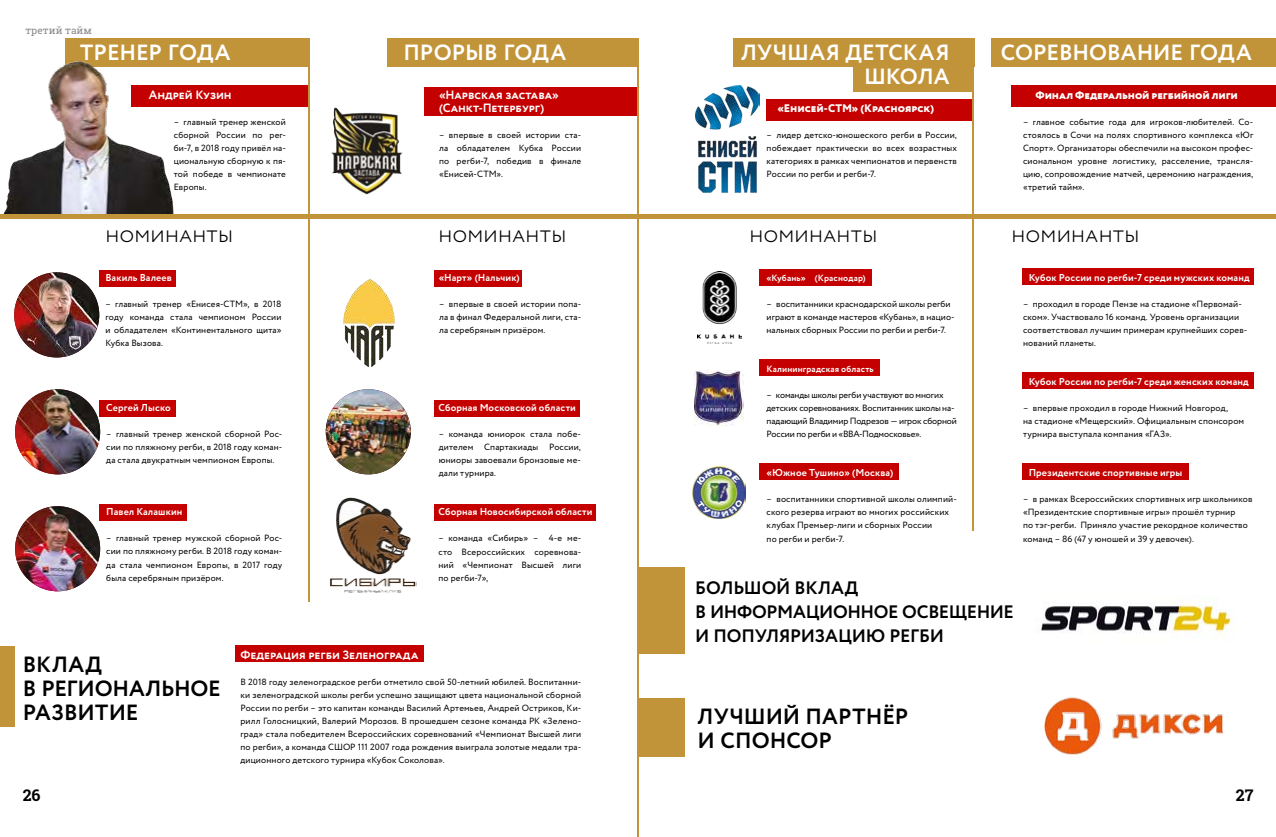
<style>
.page{position:relative;width:1276px;height:837px;background:#fff}
.page>*{position:absolute;margin:0;border:0;box-sizing:border-box;transform-origin:0 0}
.t1{font:700 22px/24px "Circe";color:#fff;text-align:right}
.t2{font:700 22px/24px "Circe";letter-spacing:-.005em;color:#000}
.t3{font:300 22px "Circe";letter-spacing:.075em;color:#000}
.t4{font:700 18px/24px "Circe";letter-spacing:-.02em;color:#000}
.t5{font:700 16px "Roboto Slab";color:#000}
.t6{font:700 12px/13px "Circe";color:#fff}
.t7{font:800 11px "Circe";letter-spacing:-.01em;color:#fff}
.t8{font:700 10px "Circe";letter-spacing:.015em;color:#fff}
.t9{font:10px "Roboto Slab";letter-spacing:.01em;color:#878787}
.t10{font:9px/13px "Circe";letter-spacing:.015em;color:#000;text-align:justify}
.t11{font:9px/13px "Circe";letter-spacing:-.015em;color:#000}
.t12{font:700 9px "Circe";letter-spacing:.02em;color:#fff}
</style>
<div class="page">
<div style="left:99px;top:271px;width:76px;height:16px;background:#c50000"></div>
<div style="left:434px;top:270px;width:88px;height:16px;background:#c50000"></div>
<div style="left:759px;top:269px;width:112px;height:16px;background:#c50000"></div>
<div style="left:759px;top:359px;width:121px;height:16px;background:#c50000"></div>
<div style="left:1022px;top:268px;width:232px;height:16px;background:#c50000"></div>
<div style="left:99px;top:400px;width:76px;height:16px;background:#c50000"></div>
<div style="left:434px;top:400px;width:146px;height:16px;background:#c50000"></div>
<div style="left:759px;top:463px;width:140px;height:16px;background:#c50000"></div>
<div style="left:1022px;top:372px;width:232px;height:16px;background:#c50000"></div>
<div style="left:99px;top:504px;width:88px;height:16px;background:#c50000"></div>
<div style="left:434px;top:504px;width:162px;height:16px;background:#c50000"></div>
<div style="left:235px;top:645px;width:188px;height:16px;background:#c50000"></div>
<div style="left:1022px;top:463px;width:166px;height:16px;background:#c50000"></div>
<img style="left:1041px;top:596px;width:194px;height:40px">
<div style="left:991px;top:38px;width:285px;height:28px;background:#c29439"></div>
<div style="left:733px;top:38px;width:241px;height:28px;background:#c29439"></div>
<div style="left:853px;top:66px;width:121px;height:25px;background:#c29439"></div>
<div style="left:0;top:645px;width:14px;height:81px;background:#c29439"></div>
<div style="left:638px;top:567px;width:47px;height:86px;background:#c29439"></div>
<div style="left:638px;top:697px;width:47px;height:59px;background:#c29439"></div>
<div style="left:387px;top:38px;width:252px;height:28px;background:#c29439"></div>
<div style="left:65px;top:38px;width:244px;height:28px;background:#c29439"></div>
<div style="left:131px;top:85px;width:177px;height:21px;background:#c50000"></div>
<div style="left:425px;top:87px;width:213px;height:28px;background:#c50000"></div>
<div style="left:766px;top:99px;width:207px;height:21px;background:#c50000"></div>
<div style="left:1011px;top:85px;width:265px;height:21px;background:#c50000"></div>
<img style="left:329px;top:497px;width:87px;height:96px">
<img style="left:3px;top:61px;width:177px;height:153px">
<img style="left:14px;top:272px;width:85px;height:85px;border-radius:43px">
<img style="left:326px;top:389px;width:85px;height:85px;border-radius:43px">
<img style="left:15px;top:506px;width:85px;height:85px;border-radius:43px">
<hr style="left:0;top:214px;width:1276px;height:4px;background:#c29439">
<img style="left:15px;top:389px;width:85px;height:85px;border-radius:43px">
<hr style="left:972px;top:38px;width:2px;height:492px;background:#c29439">
<img style="left:343px;top:279px;width:52px;height:89px">
<img style="left:1045px;top:697px;width:179px;height:58px">
<hr style="left:308px;top:38px;width:2px;height:563px;background:#c29439">
<hr style="left:637px;top:52px;width:2px;height:784px;background:#c29439">
<img style="left:331px;top:107px;width:72px;height:88px">
<img style="left:695px;top:85px;width:65px;height:108px">
<img style="left:697px;top:271px;width:44px;height:72px">
<img style="left:694px;top:371px;width:50px;height:54px">
<img style="left:693px;top:466px;width:52px;height:52px">
<p class="t9" style="left:25px;top:24px;width:68px">третий тайм</p>
<h1 class="t1" style="left:80px;top:42px;width:152px">ТРЕНЕР ГОДА</h1>
<h1 class="t1" style="left:403px;top:42px;width:164px">ПРОРЫВ ГОДА</h1>
<h3 class="t6" style="left:149px;top:89px;width:84px">Андрей Кузин</h3>
<h3 class="t6" style="left:439px;top:89px;width:121px">«Нарвская застава» (Санкт-Петербург)</h3>
<p class="t10" style="left:174px;top:116px;width:114px">– главный тренер женской сборной России по рег&shy;би-7, в 2018 году привёл на&shy;циональную сборную к пя&shy;той победе в чемпионате Европы.</p>
<p class="t10" style="left:439px;top:129px;width:144px">– впервые в своей истории ста&shy;ла обладателем Кубка России по регби-7, победив в финале «Енисей-СТМ».</p>
<h1 class="t3" style="left:105px;top:220px;width:129px">номинанты</h1>
<h1 class="t3" style="left:438px;top:220px;width:129px">номинанты</h1>
<p class="t8" style="left:105px;top:271px;width:68px">Вакиль Валеев</p>
<p class="t8" style="left:439px;top:271px;width:82px">«Нарт» (Нальчик)</p>
<p class="t10" style="left:105px;top:298px;width:178px">– главный тренер «Енисея-СТМ», в 2018 году команда стала чемпионом России и обладателем «Континентального щита» Кубка Вызова.</p>
<p class="t10" style="left:439px;top:298px;width:144px">– впервые в своей истории попа&shy;ла в финал Федеральной лиги, ста&shy;ла серебряным призёром.</p>
<p class="t8" style="left:106px;top:401px;width:66px">Сергей Лыско</p>
<p class="t8" style="left:438px;top:401px;width:139px">Сборная Московской области</p>
<p class="t10" style="left:106px;top:428px;width:178px">– главный тренер женской сборной Рос&shy;сии по пляжному регби, в 2018 году коман&shy;да стала двукратным чемпионом Европы.</p>
<p class="t10" style="left:439px;top:428px;width:144px">– команда юниорок стала побе&shy;дителем Спартакиады России, юниоры завоевали бронзовые ме&shy;дали турнира.</p>
<p class="t8" style="left:106px;top:505px;width:78px">Павел Калашкин</p>
<p class="t8" style="left:438px;top:505px;width:155px">Сборная Новосибирской области</p>
<p class="t10" style="left:106px;top:532px;width:178px">– главный тренер мужской сборной Рос&shy;сии по пляжному регби. В 2018 году коман&shy;да стала чемпионом Европы, в 2017 году была серебряным призёром.</p>
<p class="t10" style="left:438px;top:532px;width:144px">– команда «Сибирь» – 4-е ме&shy;сто Всероссийских соревнова&shy;ний «Чемпионат Высшей лиги по регби-7»,</p>
<h1 class="t2" style="left:23px;top:653px;width:200px">ВКЛАД<br>В РЕГИОНАЛЬНОЕ<br>РАЗВИТИЕ</h1>
<h3 class="t6" style="left:240px;top:648px;width:179px">Федерация регби Зеленограда</h3>
<p class="t10" style="left:240px;top:675px;width:342px">В 2018 году зеленоградское регби отметило свой 50-летний юбилей. Воспитанни&shy;ки зеленоградской школы регби успешно защищают цвета национальной сборной России по регби – это капитан команды Василий Артемьев, Андрей Остриков, Ки&shy;рилл Голосницкий, Валерий Морозов. В прошедшем сезоне команда РК «Зелено&shy;град» стала победителем Всероссийских соревнований «Чемпионат Высшей лиги по регби», а команда СШОР 111 2007 года рождения выиграла золотые медали тра&shy;диционного детского турнира «Кубок Соколова».</p>
<h1 class="t1" style="left:741px;top:42px;width:210px">ЛУЧШАЯ ДЕТСКАЯ<br>ШКОЛА</h1>
<h1 class="t1" style="left:1001px;top:42px;width:252px">СОРЕВНОВАНИЕ ГОДА</h1>
<p class="t7" style="left:777px;top:101px;width:158px">«Енисей-СТМ» (Красноярск)</p>
<p class="t10" style="left:766px;top:129px;width:192px">– лидер детско-юношеского регби в России, побеждает практически во всех возрастных категориях в рамках чемпионатов и первенств России по регби и регби-7.</p>
<p class="t7" style="left:1035px;top:88px;width:204px">Финал Федеральной регбийной лиги</p>
<p class="t10" style="left:1023px;top:116px;width:232px">– главное событие года для игроков-любителей. Со&shy;стоялось в Сочи на полях спортивного комплекса «Юг Спорт». Организаторы обеспечили на высоком профес&shy;сиональном уровне логистику, расселение, трансля&shy;цию, сопровождение матчей, церемонию награждения, «третий тайм».</p>
<h1 class="t3" style="left:749px;top:220px;width:129px">номинанты</h1>
<h1 class="t3" style="left:1011px;top:220px;width:129px">номинанты</h1>
<p class="t12" style="left:766px;top:272px;width:101px">«Кубань» (Краснодар)</p>
<p class="t10" style="left:766px;top:298px;width:189px;text-align:left">– воспитанники краснодарской школы регби играют в команде мастеров «Кубань», в нацио&shy;нальных сборных России по регби и регби-7.</p>
<p class="t12" style="left:766px;top:363px;width:109px">Калининградская область</p>
<p class="t11" style="left:766px;top:389px;width:192px">– команды школы регби участвуют во многих детских соревнованиях. Воспитанник школы на&shy;падающий Владимир Подрезов — игрок сборной России по регби и «ВВА-Подмосковье».</p>
<p class="t8" style="left:766px;top:466px;width:128px">«Южное Тушино» (Москва)</p>
<p class="t10" style="left:766px;top:493px;width:192px;text-align:left">– воспитанники спортивной школы олимпий&shy;ского резерва играют во многих российских клубах Премьер-лиги и сборных России<br>по регби и регби-7.</p>
<p class="t8" style="left:1028px;top:271px;width:222px">Кубок России по регби-7 среди мужских команд</p>
<p class="t10" style="left:1023px;top:298px;width:226px;text-align:left">– проходил в городе Пензе на стадионе «Первомай&shy;ском». Участвовало 16 команд. Уровень организации соответствовал лучшим примерам крупнейших сорев&shy;нований планеты.</p>
<p class="t8" style="left:1028px;top:375px;width:221px">Кубок России по регби-7 среди женских команд</p>
<p class="t10" style="left:1023px;top:402px;width:223px;text-align:left">– впервые проходил в городе Нижний Новгород,<br>на стадионе «Мещерский». Официальным спонсором турнира выступала компания «ГАЗ».</p>
<p class="t8" style="left:1028px;top:466px;width:155px">Президентские спортивные игры</p>
<p class="t10" style="left:1023px;top:493px;width:231px;text-align:left">– в рамках Всероссийских спортивных игр школьников «Президентские спортивные игры» прошёл турнир<br>по тэг-регби. Приняло участие рекордное количество команд – 86 (47 у юношей и 39 у девочек).</p>
<h2 class="t4" style="left:695px;top:576px;width:320px">БОЛЬШОЙ ВКЛАД<br>В ИНФОРМАЦИОННОЕ ОСВЕЩЕНИЕ<br>И ПОПУЛЯРИЗАЦИЮ РЕГБИ</h2>
<h1 class="t2" style="left:697px;top:705px;width:212px">ЛУЧШИЙ ПАРТНЁР<br>И СПОНСОР</h1>
<h3 class="t5" style="left:23px;top:783px;width:19px">26</h3>
<h3 class="t5" style="left:1236px;top:783px;width:19px">27</h3>
</div>
